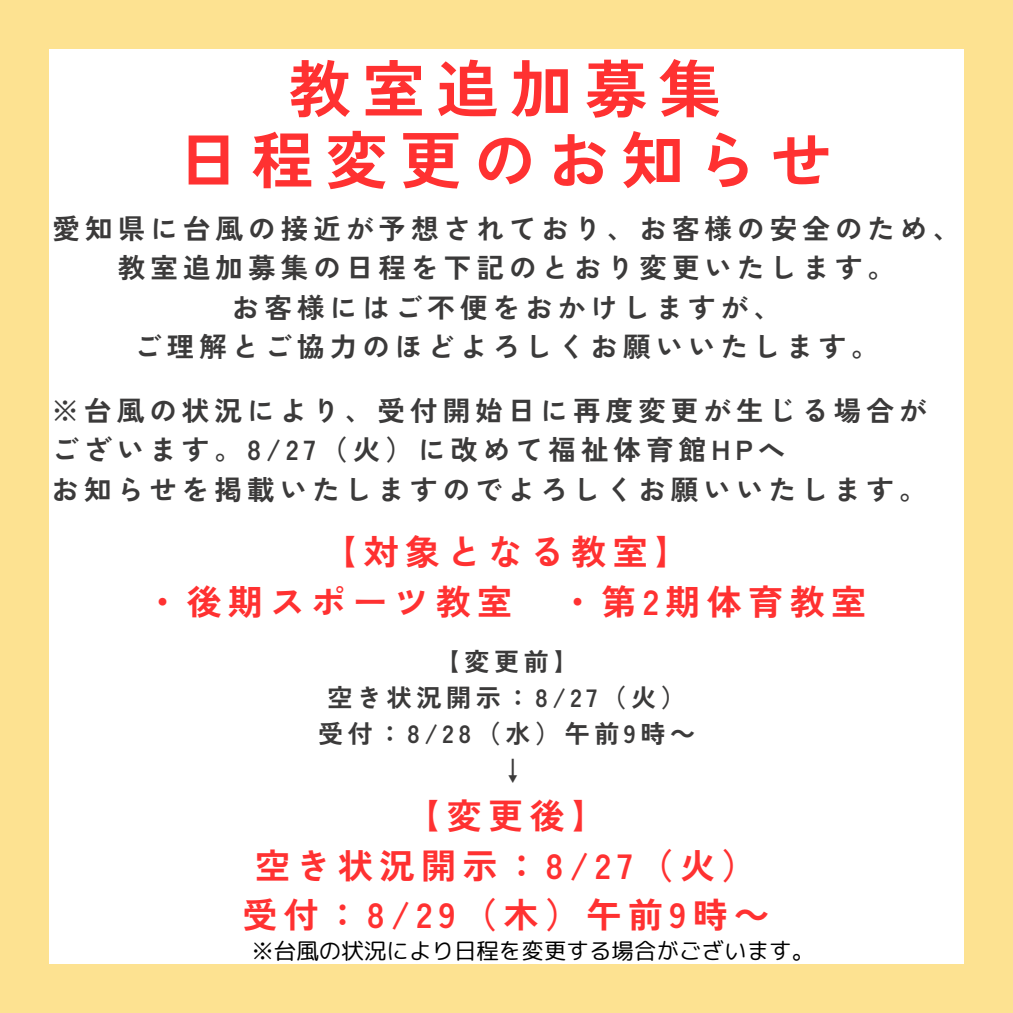
<style>
.page{position:relative;width:1013px;height:1013px;background:#fff}
.page>*{position:absolute;margin:0;border:0;box-sizing:border-box;transform-origin:0 0}
.t1{font:700 62.5px/71.2px "Zen Kaku Gothic New";letter-spacing:.185em;color:#ff3131;text-align:center}
.t2{font:700 35px/49.8px "Zen Kaku Gothic New";letter-spacing:.185em;color:#ff3131}
.t3{font:700 27.5px/39.4px "Zen Kaku Gothic New";letter-spacing:.185em;color:#3b3a3a;text-align:center}
.t4{font:700 25px/35.6px "Zen Kaku Gothic New";letter-spacing:.185em;color:#3b3a3a;text-align:center}
.t5{font:22.5px "rounded mplus 1 p regular";color:#000}
.s1{font-family:"Noto Sans CJ Ksc"}
</style>
<div class="page">
<div style="left:0;top:0;width:1012px;height:1012px;background:#fde291"></div>
<div style="left:49px;top:49px;width:915px;height:915px;background:#fff"></div>
<h1 class="t1" style="left:177px;top:50px;width:656px">教室追加募集<br>日程変更のお知らせ</h1>
<h4 class="t3" style="left:53px;top:207px;width:909px">愛知県に台風の接近が予想されており、お客様の安全のため、教室追加募集の日程を下記のとおり変更いたします。<br>お客様にはご不便をおかけしますが、<br>ご理解とご協力のほどよろしくお願いいたします。</h4>
<h3 class="t3" style="left:52px;top:389px;width:876px;text-align:left">※台風の状況により、受付開始日に再度変更が生じる場合がございます。8/27（火）に改めて福祉体育館HPへ<br>お知らせを掲載いたしますのでよろしくお願いいたします。</h3>
<h2 class="t2" style="left:145px;top:525px;width:545px;text-indent:177px">【対象となる教室】・後期スポーツ教室</h2>
<h2 class="t2" style="left:560px;top:575px;width:308px">・第2期体育教室</h2>
<h4 class="t4" style="left:318px;top:642px;width:376px">【変更前】<br>空き状況開示：8/27（火）受付：8/28（水）午前9時<span class="s1">～</span></h4>
<h4 class="t3" style="left:499px;top:749px;width:29px">↓</h4>
<h4 class="t2" style="left:242px;top:788px;width:526px;text-align:center">【変更後】<br>空き状況開示：8/27（火）受付：8/29（木）午前9時<span class="s1">～</span></h4>
<p class="t5" style="left:251px;top:934px;width:564px">※台風の状況により日程を変更する場合がございます。</p>
</div>
